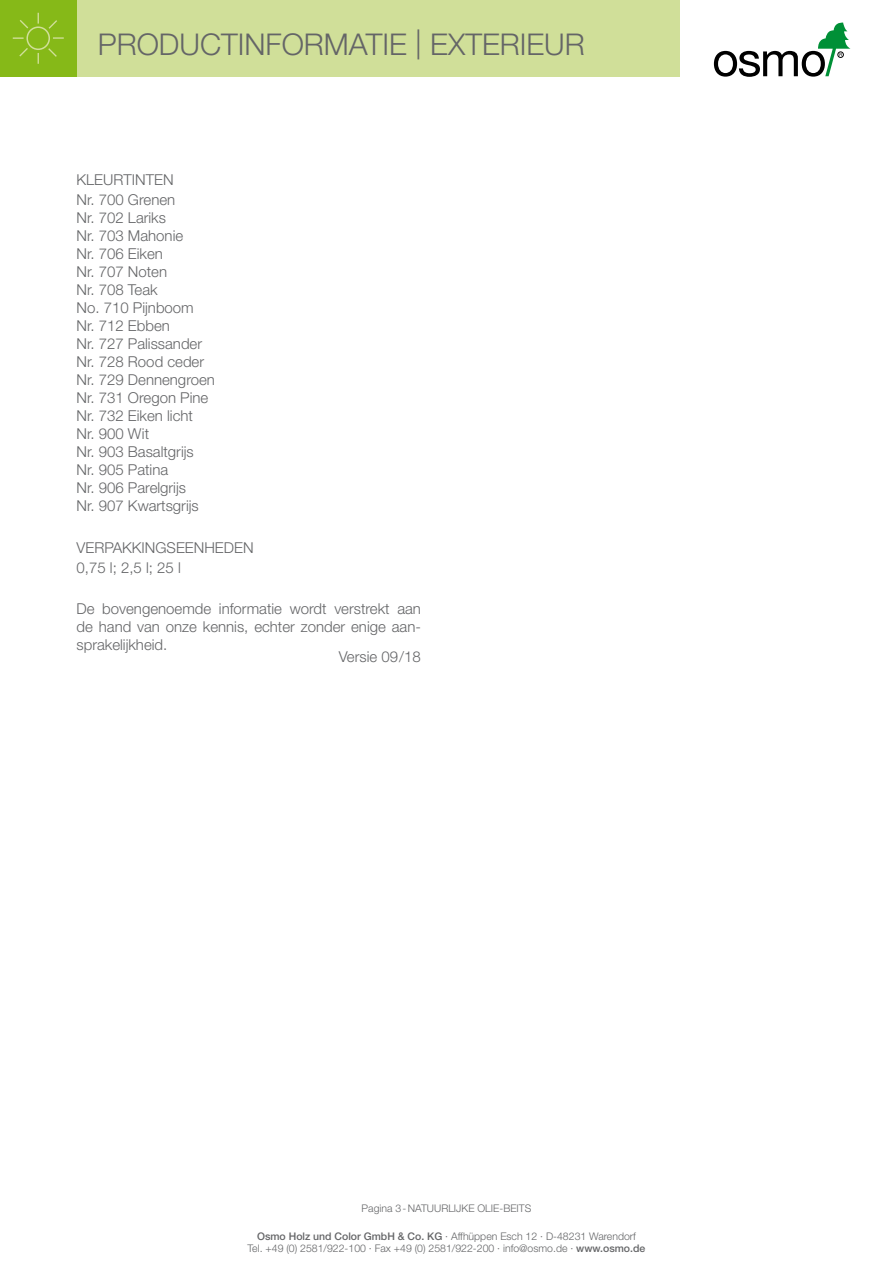
<style>
.page{position:relative;width:893px;height:1263px;background:#fff}
.page>*{position:absolute;margin:0;border:0;box-sizing:border-box;transform-origin:0 0}
.t1{font:300 30px "Helvetica Neue";color:#646567}
.Produkt_Backtext{font:300 15px/18px "Helvetica Neue";color:#646567}
.PI_Fließtext_Head{font:300 15px "Helvetica Neue";color:#646567}
.Produkt_Backtext-2{font:300 10.5px/12.6px "Helvetica Neue";color:#646567;text-align:center}
.s1{font-weight:500}
</style>
<div class="page">
<div style="left:77px;top:0;width:603px;height:77px;background:#d0df99"></div>
<svg style="left:714px;top:23px;width:136px;height:54px"></svg>
<div style="left:0;top:0;width:77px;height:77px;background:#86b918"></div>
<svg style="left:12px;top:12px;width:52px;height:52px"></svg>
<h1 class="t1" style="left:98px;top:26px;width:488px">PRODUCTINFORMATIE | EXTERIEUR</h1>
<p class="PI_Fließtext_Head" style="left:77px;top:171px;width:99px">KLEURTINTEN</p>
<p class="Produkt_Backtext" style="left:77px;top:191px;width:100px">Nr. 700 Grenen<br>Nr. 702 Lariks</p>
<p class="Produkt_Backtext" style="left:77px;top:227px;width:108px">Nr. 703 Mahonie</p>
<p class="Produkt_Backtext" style="left:77px;top:245px;width:92px">Nr. 706 Eiken<br>Nr. 707 Noten<br>Nr. 708 Teak</p>
<p class="Produkt_Backtext" style="left:77px;top:299px;width:129px">No. 710 Pijnboom<br>Nr. 712 Ebben<br>Nr. 727 Palissander<br>Nr. 728 Rood ceder</p>
<p class="Produkt_Backtext" style="left:77px;top:371px;width:140px">Nr. 729 Dennengroen<br>Nr. 731 Oregon Pine<br>Nr. 732 Eiken licht<br>Nr. 900 Wit</p>
<p class="Produkt_Backtext" style="left:77px;top:443px;width:119px">Nr. 903 Basaltgrijs<br>Nr. 905 Patina</p>
<p class="Produkt_Backtext" style="left:77px;top:479px;width:124px">Nr. 906 Parelgrijs<br>Nr. 907 Kwartsgrijs</p>
<p class="PI_Fließtext_Head" style="left:77px;top:538px;width:179px">VERPAKKINGSEENHEDEN</p>
<p class="Produkt_Backtext" style="left:77px;top:558px;width:106px">0,75 l; 2,5 l; 25 l</p>
<p class="Produkt_Backtext" style="left:77px;top:600px;width:346px;text-align:justify">De bovengenoemde informatie wordt verstrekt aan de hand van onze kennis, echter zonder enige aan&shy;sprakelijkheid.</p>
<p class="Produkt_Backtext" style="left:339px;top:648px;width:84px">Versie 09/18</p>
<p class="Produkt_Backtext-2" style="left:362px;top:1202px;width:171px">Pagina 3-NATUURLIJKE OLIE-BEITS</p>
<p class="Produkt_Backtext-2" style="left:248px;top:1229px;width:399px"><span class="s1">Osmo Holz und Color GmbH &amp; Co. KG</span> · Affhüppen Esch 12 · D-48231 Warendorf<br>Tel. +49 (0) 2581/922-100 · Fax +49 (0) 2581/922-200 · info@osmo.de · <span class="s1">www.osmo.de</span></p>
</div>
